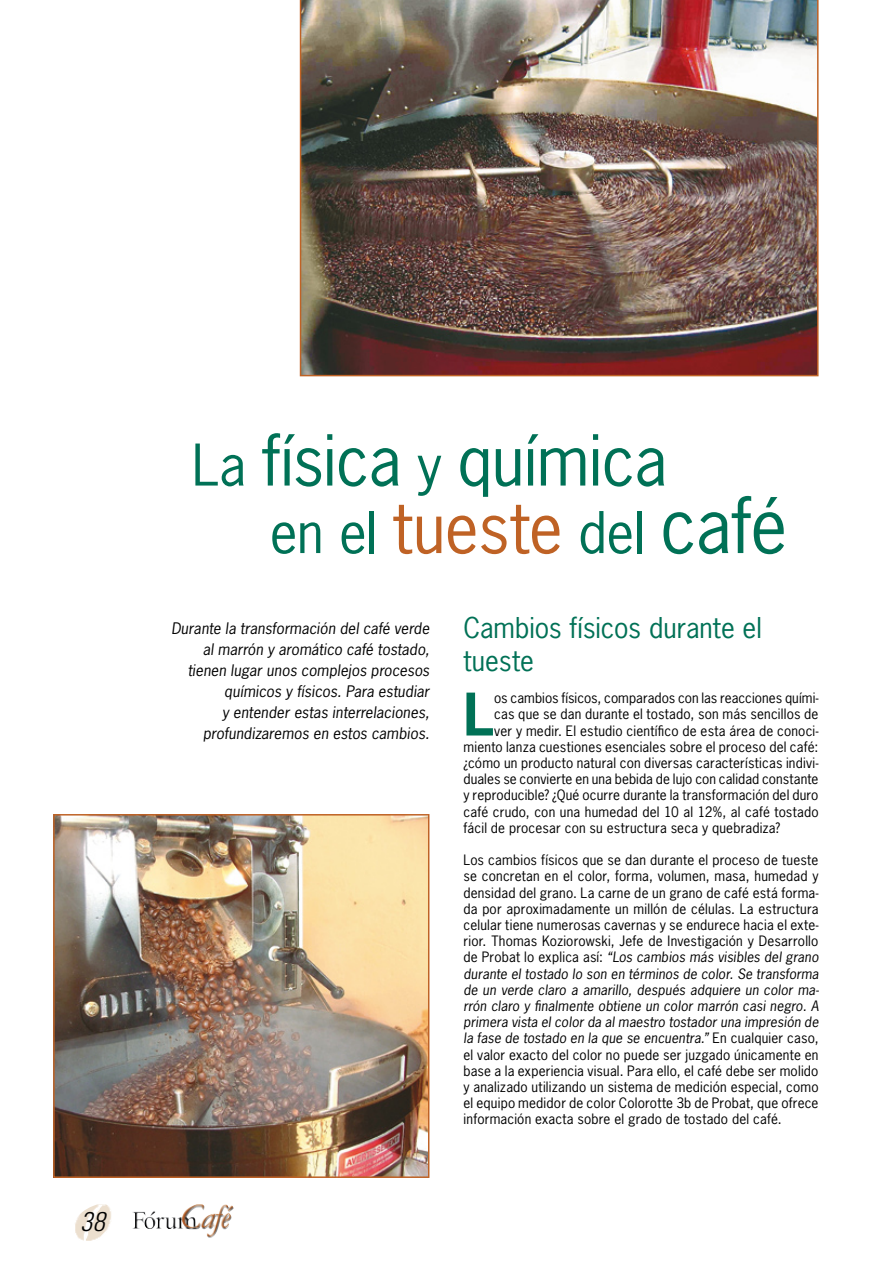
<style>
.page{position:relative;width:893px;height:1263px;background:#fff}
.page>*{position:absolute;margin:0;border:0;box-sizing:border-box;transform-origin:0 0}
.t1{font:66px "News Gothic";letter-spacing:-.01em;color:#007156}
.t2{font:700 55.2px "News Gothic";color:#007156}
.t3{font:54px "News Gothic";letter-spacing:-.01em;color:#007156}
.Seccion1{font:27px/32.4px "News Gothic";color:#007156}
.t4{font:italic 300 condensed 27px "Univers";color:#000}
.t5{font:italic 15px/21px "News Gothic";letter-spacing:.005em;color:#000;text-align:right}
.t6{font:13.5px/16.2px "News Gothic";letter-spacing:.01em;color:#000;text-align:justify}
.s1{font-size:54px}
.s2{font-size:66px;color:#bf6225}
.s3{font-size:72px}
.s4{font-style:italic}
</style>
<div class="page">
<img style="left:132px;top:1204px;width:102px;height:34px">
<img style="left:75px;top:1204px;width:36px;height:37px">
<img style="left:56px;top:817px;width:370px;height:358px">
<div style="left:53px;top:814px;width:376px;height:364px;border:2px solid #bf6225"></div>
<img style="left:300px;top:0;width:519px;height:376px">
<p class="t4" style="left:80px;top:1205px;width:26px">38</p>
<p class="t1" style="left:192px;top:418px;width:477px"><span class="s1">La</span> física <span class="s1">y</span> química</p>
<p class="t3" style="left:270px;top:498px;width:519px">en el <span class="s2">tueste</span> del <span class="s3">café</span></p>
<p class="t5" style="left:171px;top:618px;width:260px">Durante la transformación del café verde al marrón y aromático café tostado, tienen lugar unos complejos procesos químicos y físicos. Para estudiar<br>y entender estas interrelaciones, profundizaremos en estos cambios.</p>
<p class="Seccion1" style="left:463px;top:612px;width:300px">Cambios físicos durante el tueste</p>
<p class="t2" style="left:463px;top:678px;width:32px">L</p>
<p class="t6" style="left:494px;top:690px;width:326px">os cambios físicos, comparados con las reacciones quími-</p>
<p class="t6" style="left:494px;top:706px;width:326px">cas que se dan durante el tostado, son más sencillos de</p>
<p class="t6" style="left:494px;top:722px;width:326px">ver y medir. El estudio científico de esta área de conoci-</p>
<p class="t6" style="left:463px;top:738px;width:356px">miento lanza cuestiones esenciales sobre el proceso del café:</p>
<p class="t6" style="left:463px;top:755px;width:357px">¿cómo un producto natural con diversas características indivi-</p>
<p class="t6" style="left:463px;top:771px;width:356px">duales se convierte en una bebida de lujo con calidad constante</p>
<p class="t6" style="left:463px;top:787px;width:356px">y reproducible? ¿Qué ocurre durante la transformación del duro</p>
<p class="t6" style="left:463px;top:803px;width:357px">café crudo, con una humedad del 10 al 12%, al café tostado</p>
<p class="t6" style="left:463px;top:819px;width:318px">fácil de procesar con su estructura seca y quebradiza?</p>
<p class="t6" style="left:463px;top:852px;width:357px">Los cambios físicos que se dan durante el proceso de tueste se concretan en el color, forma, volumen, masa, humedad y densidad del grano. La carne de un grano de café está forma&shy;da por aproximadamente un millón de células. La estructura celular tiene numerosas cavernas y se endurece hacia el exte&shy;rior. Thomas Koziorowski, Jefe de Investigación y Desarrollo de Probat lo explica así: <span class="s4">“Los cambios más visibles del grano durante el tostado lo son en términos de color. Se transforma de un verde claro a amarillo, después adquiere un color ma&shy;rrón claro y finalmente obtiene un color marrón casi negro. A primera vista el color da al maestro tostador una impresión de la fase de tostado en la que se encuentra.”</span> En cualquier caso, el valor exacto del color no puede ser juzgado únicamente en base a la experiencia visual. Para ello, el café debe ser molido y analizado utilizando un sistema de medición especial, como el equipo medidor de color Colorotte 3b de Probat, que ofrece información exacta sobre el grado de tostado del café.</p>
</div>
